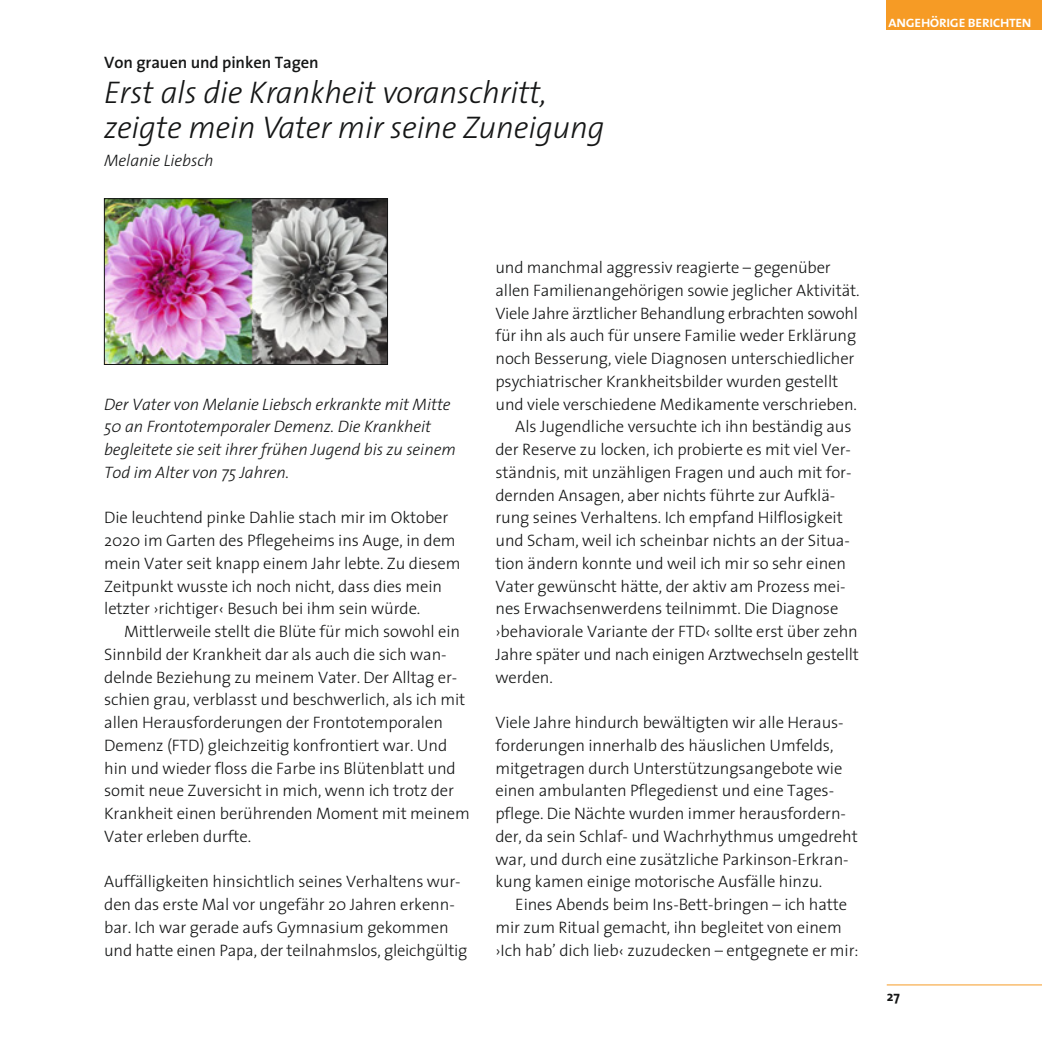
<style>
.page{position:relative;width:1042px;height:1042px;background:#fff}
.page>*{position:absolute;margin:0;border:0;box-sizing:border-box;transform-origin:0 0}
.t1{font:italic 300 31.5px/35px "The Sans";letter-spacing:-.005em;color:#151616}
.t2{font:300 16.62px/22.8px "The Sans";letter-spacing:-.005em;color:#151616}
.t3{font:italic 300 16.62px/22.8px "The Sans";letter-spacing:-.005em;color:#151616}
.t4{font:600 16.62px "The Sans";letter-spacing:-.005em;color:#151616}
.t5{font:15.75px "The Sans Semi Bold Caps";letter-spacing:-.045em;color:#fff}
.t6{font:700 14px "The Sans";color:#151616}
</style>
<div class="page">
<hr style="left:887px;top:984px;width:155px;height:1px;background:#f69b25">
<div style="left:887px;top:0;width:155px;height:30px;background:#f69b25"></div>
<img style="left:106px;top:200px;width:280px;height:163px">
<div style="left:104px;top:198px;width:284px;height:167px;border:1px solid #151616"></div>
<p class="t4" style="left:104px;top:56px;width:216px">Von grauen und pinken Tagen</p>
<h1 class="t1" style="left:104px;top:78px;width:502px">Erst als die Krankheit voranschritt, zeigte mein Vater mir seine Zuneigung</h1>
<p class="t3" style="left:104px;top:151px;width:111px">Melanie Liebsch</p>
<p class="t5" style="left:888px;top:12px;width:145px">angehörige berichten</p>
<p class="t3" style="left:104px;top:394px;width:353px">Der Vater von Melanie Liebsch erkrankte mit Mitte 50 an Frontotemporaler Demenz. Die Krankheit begleitete sie seit ihrer frühen Jugend bis zu seinem Tod im Alter von 75 Jahren.</p>
<p class="t2" style="left:104px;top:508px;width:358px">Die leuchtend pinke Dahlie stach mir im Oktober 2020 im Garten des Pflegeheims ins Auge, in dem mein Vater seit knapp einem Jahr lebte. Zu diesem Zeitpunkt wusste ich noch nicht, dass dies mein letzter ›richtiger‹ Besuch bei ihm sein würde.</p>
<p class="t2" style="left:104px;top:622px;width:367px;text-indent:20px">Mittlerweile stellt die Blüte für mich sowohl ein Sinnbild der Krankheit dar als auch die sich wan - deln de Beziehung zu meinem Vater. Der Alltag er - schien grau, verblasst und beschwerlich, als ich mit allen Herausforderungen der Frontotemporalen Demenz (FTD) gleichzeitig konfrontiert war. Und hin und wieder floss die Farbe ins Blütenblatt und somit neue Zuversicht in mich, wenn ich trotz der Krankheit einen berührenden Moment mit meinem Vater erleben durfte.</p>
<p class="t2" style="left:104px;top:872px;width:365px">Auffälligkeiten hinsichtlich seines Verhaltens wur - den das erste Mal vor ungefähr 20 Jahren erkenn - bar. Ich war gerade aufs Gymnasium gekommen und hatte einen Papa, der teilnahmslos, gleichgül tig</p>
<p class="t2" style="left:495px;top:258px;width:337px">und manchmal aggressiv reagierte – gegenüber</p>
<p class="t2" style="left:495px;top:280px;width:366px">allen Familien angehörigen sowie jeglicher Aktivität.</p>
<p class="t2" style="left:495px;top:303px;width:364px">Viele Jahre ärztlicher Behandlung erbrach ten so wohl</p>
<p class="t2" style="left:495px;top:326px;width:362px">für ihn als auch für unsere Familie weder Er klä rung</p>
<p class="t2" style="left:495px;top:349px;width:360px">noch Besserung, viele Diagnosen unter schiedlicher</p>
<p class="t2" style="left:495px;top:371px;width:344px">psychiatrischer Krankheitsbilder wurden gestellt</p>
<p class="t2" style="left:495px;top:394px;width:363px">und viele verschiedene Medika men te verschrieben.</p>
<p class="t2" style="left:515px;top:417px;width:338px">Als Jugendliche versuchte ich ihn beständig aus</p>
<p class="t2" style="left:495px;top:440px;width:357px">der Reserve zu locken, ich pro bier te es mit viel Ver -</p>
<p class="t2" style="left:495px;top:462px;width:357px">ständnis, mit unzähligen Fra gen und auch mit for -</p>
<p class="t2" style="left:495px;top:485px;width:341px">dernden Ansagen, aber nichts führte zur Aufklä -</p>
<p class="t2" style="left:495px;top:508px;width:349px">rung seines Verhaltens. Ich empfand Hilflosigkeit</p>
<p class="t2" style="left:495px;top:531px;width:356px">und Scham, weil ich scheinbar nichts an der Situa -</p>
<p class="t2" style="left:495px;top:553px;width:352px">tion ändern konnte und weil ich mir so sehr einen</p>
<p class="t2" style="left:495px;top:576px;width:352px">Vater gewünscht hätte, der aktiv am Prozess mei -</p>
<p class="t2" style="left:495px;top:599px;width:344px">nes Erwachsenwerdens teilnimmt. Die Diagnose</p>
<p class="t2" style="left:495px;top:622px;width:364px">›behaviorale Variante der FTD‹ sollte erst über zehn</p>
<p class="t2" style="left:495px;top:644px;width:365px">Jahre später und nach einigen Arztwechseln ge stellt</p>
<p class="t2" style="left:495px;top:667px;width:59px">werden.</p>
<p class="t2" style="left:495px;top:713px;width:364px">Viele Jahre hindurch bewältigten wir alle Heraus - forderungen innerhalb des häuslichen Umfelds, mitgetragen durch Unterstützungsangebote wie einen ambulanten Pflegedienst und eine Tages - pflege. Die Nächte wurden immer herausfordern - der, da sein Schlaf- und Wachrhythmus umge dreht war, und durch eine zusätzliche Parkinson-Erkran - kung kamen einige motorische Ausfälle hinzu.</p>
<p class="t2" style="left:495px;top:895px;width:365px;text-indent:20px">Eines Abends beim Ins-Bett-bringen – ich hatte mir zum Ritual gemacht, ihn begleitet von einem ›Ich hab’ dich lieb‹ zuzudecken – entgegnete er mir:</p>
<p class="t6" style="left:887px;top:991px;width:15px">27</p>
</div>
